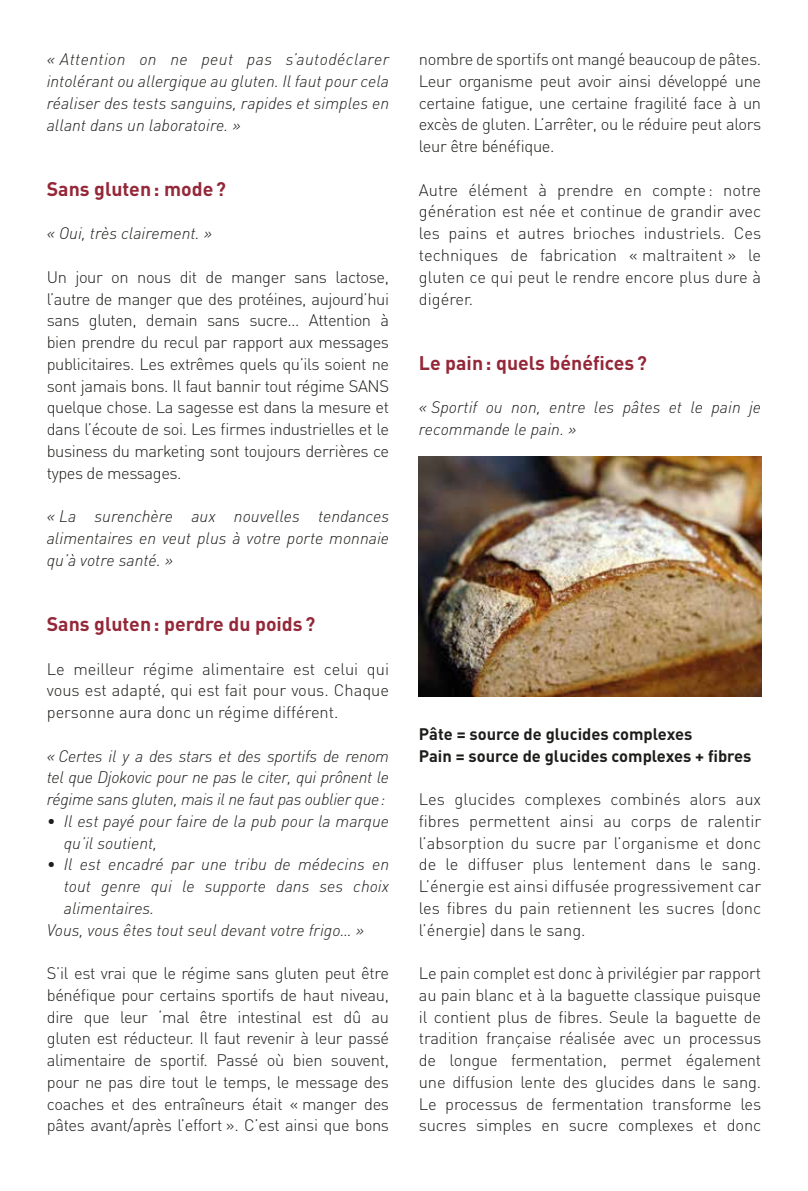
<style>
.page{position:relative;width:808px;height:1191px;background:#fff}
.page>*{position:absolute;margin:0;border:0;box-sizing:border-box;transform-origin:0 0}
.t1{font:700 19.5px "DIN";color:#942738}
.t2{font:300 16.5px/21.8px "DIN";letter-spacing:-.02em;color:#1d1d1b;text-align:justify}
.t3{font:italic 300 16.5px/21.8px "DIN";color:#1d1d1b;text-align:justify}
.t4{font:700 16.5px/21.8px "DIN";color:#1d1d1b}
</style>
<div class="page">
<img style="left:419px;top:457px;width:342px;height:239px">
<p class="t3" style="left:47px;top:48px;width:344px">« Attention on ne peut pas s’autodéclarer intolérant ou allergique au gluten. Il faut pour cela réaliser des tests sanguins, rapides et simples en allant dans un laboratoire. »</p>
<p class="t1" style="left:47px;top:176px;width:181px">Sans gluten : mode ?</p>
<p class="t3" style="left:47px;top:222px;width:167px">« Oui, très clairement. »</p>
<p class="t2" style="left:47px;top:266px;width:344px">Un jour on nous dit de manger sans lactose, l’autre de manger que des protéines, aujourd’hui sans gluten, demain sans sucre… Attention à bien prendre du recul par rapport aux messages publicitaires. Les extrêmes quels qu’ils soient ne sont jamais bons. Il faut bannir tout régime SANS quelque chose. La sagesse est dans la mesure et dans l’écoute de soi. Les firmes industrielles et le business du marketing sont toujours derrières ce types de messages.</p>
<p class="t3" style="left:47px;top:505px;width:344px">« La surenchère aux nouvelles tendances alimentaires en veut plus à votre porte monnaie qu’à votre santé. »</p>
<p class="t1" style="left:47px;top:611px;width:270px">Sans gluten : perdre du poids ?</p>
<p class="t2" style="left:47px;top:657px;width:344px">Le meilleur régime alimentaire est celui qui vous est adapté, qui est fait pour vous. Chaque personne aura donc un régime différent.</p>
<p class="t3" style="left:47px;top:744px;width:344px">« Certes il y a des stars et des sportifs de renom tel que Djokovic pour ne pas le citer, qui prônent le régime sans gluten, mais il ne faut pas oublier que:</p>
<p class="t3" style="left:64px;top:810px;width:327px;text-indent:-17px">• Il est payé pour faire de la pub pour la marque qu’il soutient,</p>
<p class="t3" style="left:47px;top:853px;width:344px">• Il est encadré par une tribu de médecins en</p>
<p class="t3" style="left:64px;top:875px;width:327px">tout genre qui le supporte dans ses choix</p>
<p class="t3" style="left:64px;top:896px;width:92px">alimentaires.</p>
<p class="t3" style="left:47px;top:918px;width:319px">Vous, vous êtes tout seul devant votre frigo… »</p>
<p class="t2" style="left:47px;top:962px;width:344px">S’il est vrai que le régime sans gluten peut être bénéfique pour certains sportifs de haut niveau, dire que leur ‘mal être intestinal est dû au gluten est réducteur. Il faut revenir à leur passé alimentaire de sportif. Passé où bien souvent, pour ne pas dire tout le temps, le message des coaches et des entraîneurs était « manger des pâtes avant/après l’effort ». C’est ainsi que bons</p>
<p class="t2" style="left:419px;top:48px;width:344px">nombre de sportifs ont mangé beaucoup de pâtes.<br>Leur organisme peut avoir ainsi développé une certaine fatigue, une certaine fragilité face à un excès de gluten. L’arrêter, ou le réduire peut alors leur être bénéfique.</p>
<p class="t2" style="left:419px;top:179px;width:344px">Autre élément à prendre en compte: notre génération est née et continue de grandir avec les pains et autres brioches industriels. Ces techniques de fabrication « maltraitent » le gluten ce qui peut le rendre encore plus dure à digérer.</p>
<p class="t1" style="left:419px;top:350px;width:230px">Le pain : quels bénéfices ?</p>
<p class="t3" style="left:419px;top:396px;width:344px">« Sportif ou non, entre les pâtes et le pain je recommande le pain. »</p>
<p class="t4" style="left:419px;top:722px;width:334px">Pâte = source de glucides complexes<br>Pain = source de glucides complexes + fibres</p>
<p class="t2" style="left:419px;top:788px;width:344px">Les glucides complexes combinés alors aux fibres permettent ainsi au corps de ralentir l’absorption du sucre par l’organisme et donc de le diffuser plus lentement dans le sang.<br>L’énergie est ainsi diffusée progressivement car les fibres du pain retiennent les sucres (donc l’énergie) dans le sang.</p>
<p class="t2" style="left:419px;top:962px;width:344px">Le pain complet est donc à privilégier par rapport au pain blanc et à la baguette classique puisque il contient plus de fibres. Seule la baguette de tradition française réalisée avec un processus de longue fermentation, permet également une diffusion lente des glucides dans le sang.<br>Le processus de fermentation transforme les sucres simples en sucre complexes et donc</p>
</div>
